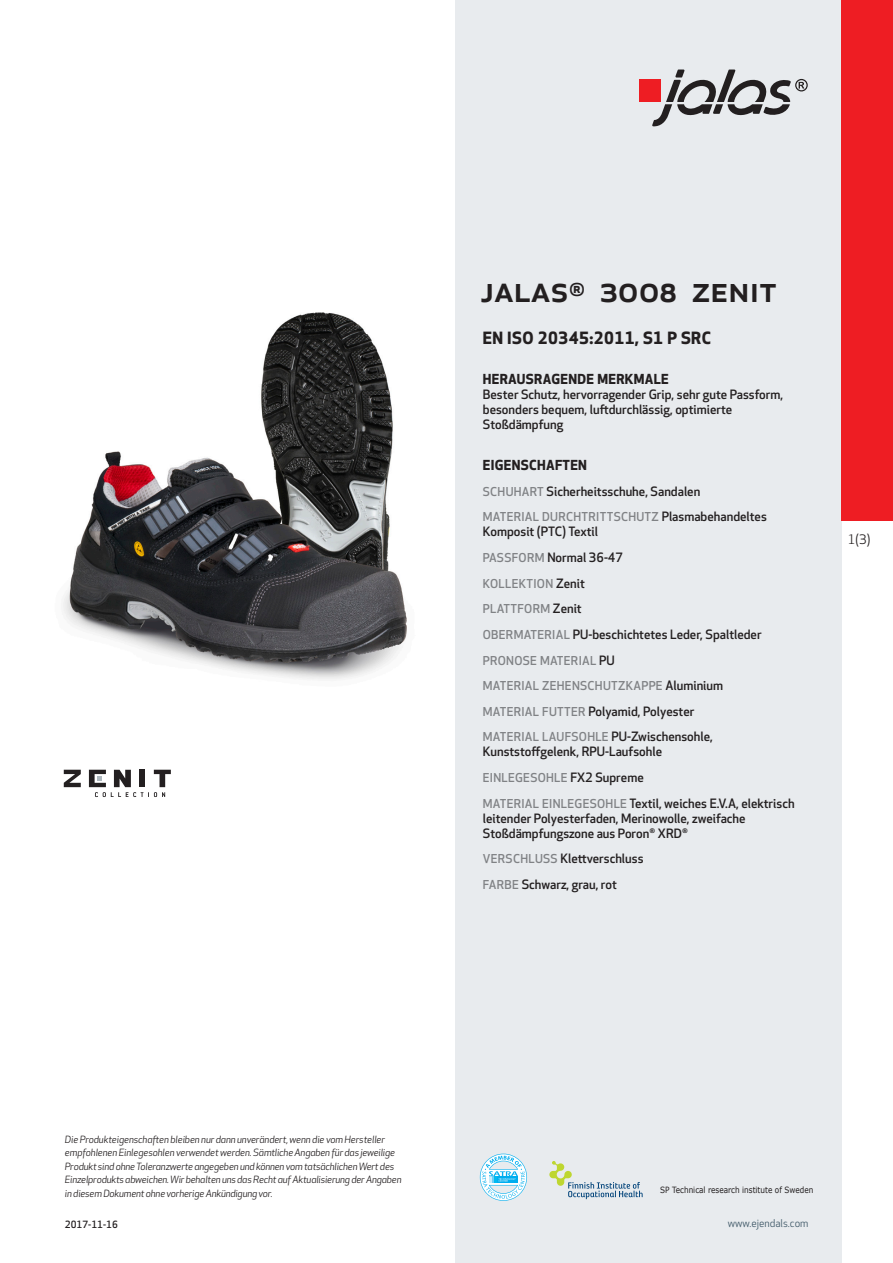
<style>
.page{position:relative;width:893px;height:1263px;background:#fff}
.page>*{position:absolute;margin:0;border:0;box-sizing:border-box;transform-origin:0 0}
.prodname{font:500 36px "Apex New";color:#231f20}
.Funktion_body{font:700 16.5px "Apex New";letter-spacing:.025em;color:#231f20}
.Funktion_body-2{font:700 13.5px "Apex New";letter-spacing:.025em;color:#231f20}
.t1{font:12.75px "Apex New";color:#231f20}
.Funktion_body-3{font:500 12.6px/15px "Apex New";color:#231f20}
.Funktion_body-4{font:500 12px "Apex New";letter-spacing:.025em;color:#808285}
.t2{font:10.5px "Apex New";color:#405968}
.t3{font:italic 9.75px/13.5px "Apex New";letter-spacing:-.015em;color:#231f20}
.Sidfot_datum{font:500 9.75px "Apex New";color:#231f20}
.t4{font:8.55px "Verdana";color:#231f20;scale:.85 1}
.s1{font-size:12px;color:#808285}
.s2{font-size:12.6px;color:#231f20}
</style>
<div class="page">
<div style="left:455px;top:0;width:387px;height:1263px;background:#e8ebee"></div>
<svg style="left:549px;top:1161px;width:94px;height:38px"></svg>
<svg style="left:480px;top:1154px;width:47px;height:47px"></svg>
<div style="left:639px;top:80px;width:22px;height:22px;background:#ee1d23"></div>
<svg style="left:652px;top:70px;width:156px;height:56px"></svg>
<div style="left:842px;top:0;width:51px;height:520px;background:#ee1d23"></div>
<img style="left:63px;top:312px;width:344px;height:368px">
<svg style="left:64px;top:770px;width:17px;height:17px"></svg>
<svg style="left:89px;top:770px;width:82px;height:27px"></svg>
<p class="prodname" style="left:480px;top:265px;width:298px">JALAS<sup>®</sup> 3008 Zenit</p>
<p class="Funktion_body" style="left:483px;top:326px;width:230px">EN ISO 20345:2011, S1 P SRC</p>
<p class="Funktion_body-2" style="left:483px;top:370px;width:187px">HERAUSRAGENDE MERKMALE</p>
<p class="Funktion_body-3" style="left:483px;top:387px;width:302px">Bester Schutz, hervorragender Grip, sehr gute Passform, besonders bequem, luftdurchlässig, optimierte<br>Stoßdämpfung</p>
<p class="Funktion_body-2" style="left:483px;top:455px;width:106px">EIGENSCHAFTEN</p>
<p class="Funktion_body-3" style="left:483px;top:483px;width:219px"><span class="s1">SCHUHART</span> Sicherheitsschuhe, Sandalen</p>
<p class="Funktion_body-4" style="left:483px;top:509px;width:286px">MATERIAL DURCHTRITTSCHUTZ <span class="s2">Plasmabehandeltes</span></p>
<p class="Funktion_body-3" style="left:483px;top:524px;width:117px">Komposit (PTC) Textil</p>
<p class="Funktion_body-3" style="left:483px;top:550px;width:142px"><span class="s1">PASSFORM</span> Normal 36-47</p>
<p class="Funktion_body-4" style="left:483px;top:575px;width:103px">KOLLEKTION <span class="s2">Zenit</span></p>
<p class="Funktion_body-4" style="left:483px;top:601px;width:100px">PLATTFORM <span class="s2">Zenit</span></p>
<p class="Funktion_body-3" style="left:483px;top:627px;width:280px"><span class="s1">OBERMATERIAL</span> PU-beschichtetes Leder, Spaltleder</p>
<p class="Funktion_body-4" style="left:483px;top:652px;width:133px">PRONOSE MATERIAL <span class="s2">PU</span></p>
<p class="Funktion_body-4" style="left:483px;top:678px;width:242px">MATERIAL ZEHENSCHUTZKAPPE <span class="s2">Aluminium</span></p>
<p class="Funktion_body-3" style="left:483px;top:703px;width:213px"><span class="s1">MATERIAL FUTTER</span> Polyamid, Polyester</p>
<p class="Funktion_body-4" style="left:483px;top:729px;width:232px">MATERIAL LAUFSOHLE <span class="s2">PU-Zwischensohle,</span></p>
<p class="Funktion_body-3" style="left:483px;top:744px;width:181px">Kunststoffgelenk, RPU-Laufsohle</p>
<p class="Funktion_body-4" style="left:483px;top:770px;width:162px">EINLEGESOHLE <span class="s2">FX2 Supreme</span></p>
<p class="Funktion_body-3" style="left:483px;top:795px;width:313px"><span class="s1">MATERIAL EINLEGESOHLE</span> Textil, weiches E.V.A, elektrisch leitender Polyesterfaden, Merinowolle, zweifache<br>Stoßdämpfungszone aus Poron<sup>®</sup> XRD<sup>®</sup></p>
<p class="Funktion_body-3" style="left:483px;top:851px;width:162px"><span class="s1">VERSCHLUSS</span> Klettverschluss</p>
<p class="Funktion_body-3" style="left:483px;top:877px;width:136px"><span class="s1">FARBE</span> Schwarz, grau, rot</p>
<p class="t1" style="left:848px;top:531px;width:24px">1(3)</p>
<p class="t3" style="left:65px;top:1132px;width:338px">Die Produkteigenschaften bleiben nur dann unverändert, wenn die vom Hersteller empfohlenen Einlegesohlen verwendet werden. Sämtliche Angaben für das jeweilige Produkt sind ohne Toleranzwerte angegeben und können vom tatsächlichen Wert des Einzelprodukts abweichen. Wir behalten uns das Recht auf Aktualisierung der Angaben in diesem Dokument ohne vorherige Ankündigung vor.</p>
<p class="Sidfot_datum" style="left:65px;top:1218px;width:54px">2017-11-16</p>
<p class="t4" style="left:660px;top:1184px;width:182px">SP Technical research institute of Sweden</p>
<p class="t2" style="left:728px;top:1217px;width:82px">www.ejendals.com</p>
</div>
